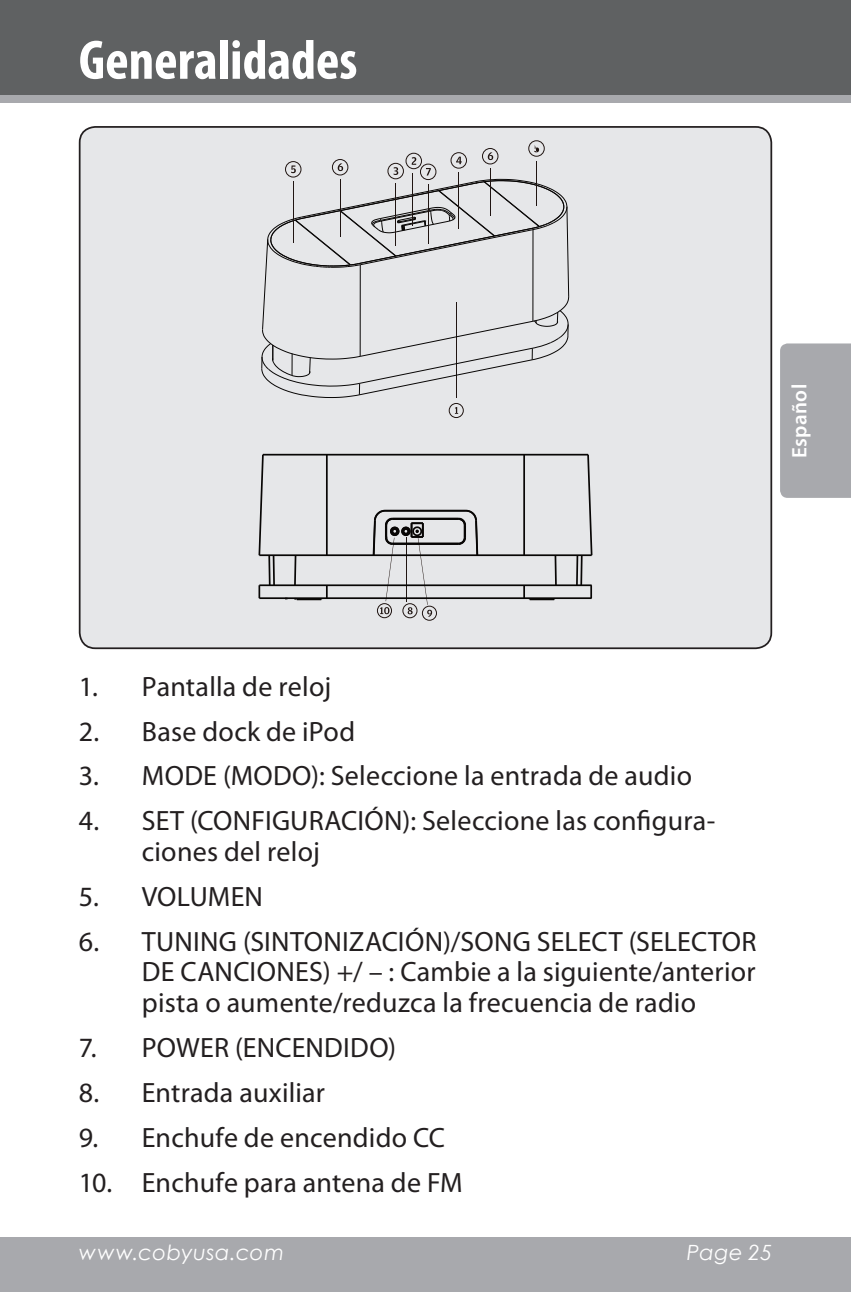
<style>
.page{position:relative;width:851px;height:1292px;background:#fff}
.page>*{position:absolute;margin:0;border:0;box-sizing:border-box;transform-origin:0 0}
.t1{font:700 condensed 56px "Myriad Pro";color:#fff}
.t2{font:28px/30.8px "Myriad Pro";letter-spacing:.01em;color:#231f20}
.t3{font:italic 21px "Century Gothic";letter-spacing:.025em;color:#fff}
.t4{font:600 21px "Myriad Pro";letter-spacing:.02em;color:#fff}
</style>
<div class="page">
<div style="left:0;top:1237px;width:850px;height:55px;background:#a8a9ad"></div>
<div style="left:0;top:94px;width:850px;height:9px;background:#a8a9ad"></div>
<div style="left:0;top:0;width:850px;height:94px;background:#5f6162"></div>
<div style="left:780px;top:343px;width:70px;height:155px;background:#a8a9ad"></div>
<div style="left:80px;top:127px;width:691px;height:521px;background:#e6e7e9;border-radius:16px"></div>
<div style="left:402px;top:603px;width:15px;height:15px;border:1px solid #201512;border-radius:50%"></div>
<div style="left:377px;top:603px;width:15px;height:15px;border:1px solid #201512;border-radius:50%"></div>
<div style="left:422px;top:606px;width:15px;height:14px;border:1px solid #201512;border-radius:50%"></div>
<svg style="left:586px;top:453px;width:7px;height:104px"></svg>
<hr style="left:580px;top:555px;width:2px;height:30px;background:#080605">
<hr style="left:576px;top:555px;width:2px;height:30px;background:#080605">
<hr style="left:554px;top:555px;width:2px;height:30px;background:#080605">
<svg style="left:523px;top:586px;width:7px;height:11px"></svg>
<hr style="left:523px;top:455px;width:2px;height:100px;background:#080605">
<hr style="left:263px;top:454px;width:325px;height:1px;background:#080605">
<hr style="left:385px;top:510px;width:81px;height:1px;background:#080605">
<hr style="left:392px;top:517px;width:66px;height:2px;background:#080605">
<hr style="left:392px;top:518px;width:66px;height:2px;background:#080605">
<hr style="left:392px;top:542px;width:66px;height:2px;background:#080605">
<hr style="left:392px;top:543px;width:66px;height:2px;background:#080605">
<svg style="left:456px;top:509px;width:23px;height:48px"></svg>
<hr style="left:259px;top:554px;width:332px;height:2px;background:#080605">
<hr style="left:259px;top:584px;width:332px;height:2px;background:#080605">
<svg style="left:372px;top:509px;width:60px;height:107px"></svg>
<hr style="left:259px;top:597px;width:332px;height:2px;background:#080605">
<hr style="left:297px;top:598px;width:24px;height:2px;background:#080605">
<hr style="left:529px;top:598px;width:25px;height:2px;background:#080605">
<hr style="left:326px;top:455px;width:1px;height:100px;background:#080605">
<svg style="left:320px;top:586px;width:7px;height:12px"></svg>
<hr style="left:294px;top:555px;width:2px;height:30px;background:#080605">
<svg style="left:284px;top:597px;width:14px;height:1px"></svg>
<hr style="left:273px;top:555px;width:2px;height:30px;background:#080605">
<hr style="left:268px;top:555px;width:2px;height:30px;background:#080605">
<svg style="left:258px;top:453px;width:7px;height:104px"></svg>
<svg style="left:258px;top:585px;width:2px;height:13px"></svg>
<svg style="left:590px;top:585px;width:2px;height:13px"></svg>
<svg style="left:455px;top:407px;width:3px;height:7px"></svg>
<div style="left:449px;top:403px;width:14px;height:15px;border:1px solid #201512;border-radius:50%"></div>
<svg style="left:261px;top:145px;width:308px;height:253px"></svg>
<div style="left:405px;top:153px;width:17px;height:16px;border:1px solid #201512;border-radius:50%"></div>
<div style="left:387px;top:163px;width:17px;height:16px;border:1px solid #201512;border-radius:50%"></div>
<div style="left:450px;top:152px;width:17px;height:17px;border:1px solid #201512;border-radius:50%"></div>
<div style="left:528px;top:140px;width:16px;height:17px;border:1px solid #201512;border-radius:50%"></div>
<div style="left:285px;top:161px;width:16px;height:16px;border:1px solid #201512;border-radius:50%"></div>
<div style="left:332px;top:159px;width:16px;height:16px;border:1px solid #201512;border-radius:50%"></div>
<div style="left:482px;top:148px;width:16px;height:16px;border:1px solid #201512;border-radius:50%"></div>
<div style="left:420px;top:164px;width:16px;height:16px;border:1px solid #201512;border-radius:50%"></div>
<hr style="left:536px;top:161px;width:1px;height:44px;background:#201512">
<hr style="left:490px;top:168px;width:1px;height:48px;background:#201512">
<hr style="left:395px;top:183px;width:1px;height:63px;background:#201512">
<hr style="left:428px;top:184px;width:1px;height:59px;background:#201512">
<hr style="left:458px;top:173px;width:1px;height:56px;background:#201512">
<hr style="left:293px;top:182px;width:1px;height:61px;background:#201512">
<hr style="left:340px;top:179px;width:1px;height:58px;background:#201512">
<hr style="left:412px;top:173px;width:1px;height:52px;background:#201512">
<h1 class="t1" style="left:79px;top:25px;width:280px">Generalidades</h1>
<p class="t4" style="left:786px;top:458px;width:76px;rotate:-90deg">Español</p>
<p class="t2" style="left:79px;top:670px;width:254px">1. Pantalla de reloj</p>
<p class="t2" style="left:79px;top:715px;width:278px">2. Base dock de iPod</p>
<p class="t2" style="left:79px;top:760px;width:615px">3. MODE (MODO): Seleccione la entrada de audio</p>
<p class="t2" style="left:142px;top:805px;width:575px;text-indent:-63px">4. SET (CONFIGURACIÓN): Seleccione las configura&shy;ciones del reloj</p>
<p class="t2" style="left:79px;top:880px;width:186px">5. VOLUMEN</p>
<p class="t2" style="left:142px;top:925px;width:616px;text-align:justify;text-indent:-63px">6. TUNING (SINTONIZACIÓN)/SONG SELECT (SELECTOR DE CANCIONES) +/ – : Cambie a la siguiente/anterior pista o aumente/reduzca la frecuencia de radio</p>
<p class="t2" style="left:79px;top:1031px;width:319px">7. POWER (ENCENDIDO)</p>
<p class="t2" style="left:79px;top:1076px;width:248px">8. Entrada auxiliar</p>
<p class="t2" style="left:79px;top:1121px;width:367px">9. Enchufe de encendido CC</p>
<p class="t2" style="left:79px;top:1166px;width:385px">10. Enchufe para antena de FM</p>
<p class="t3" style="left:79px;top:1238px;width:207px">www.cobyusa.com</p>
<p class="t3" style="left:686px;top:1238px;width:87px">Page 25</p>
</div>
